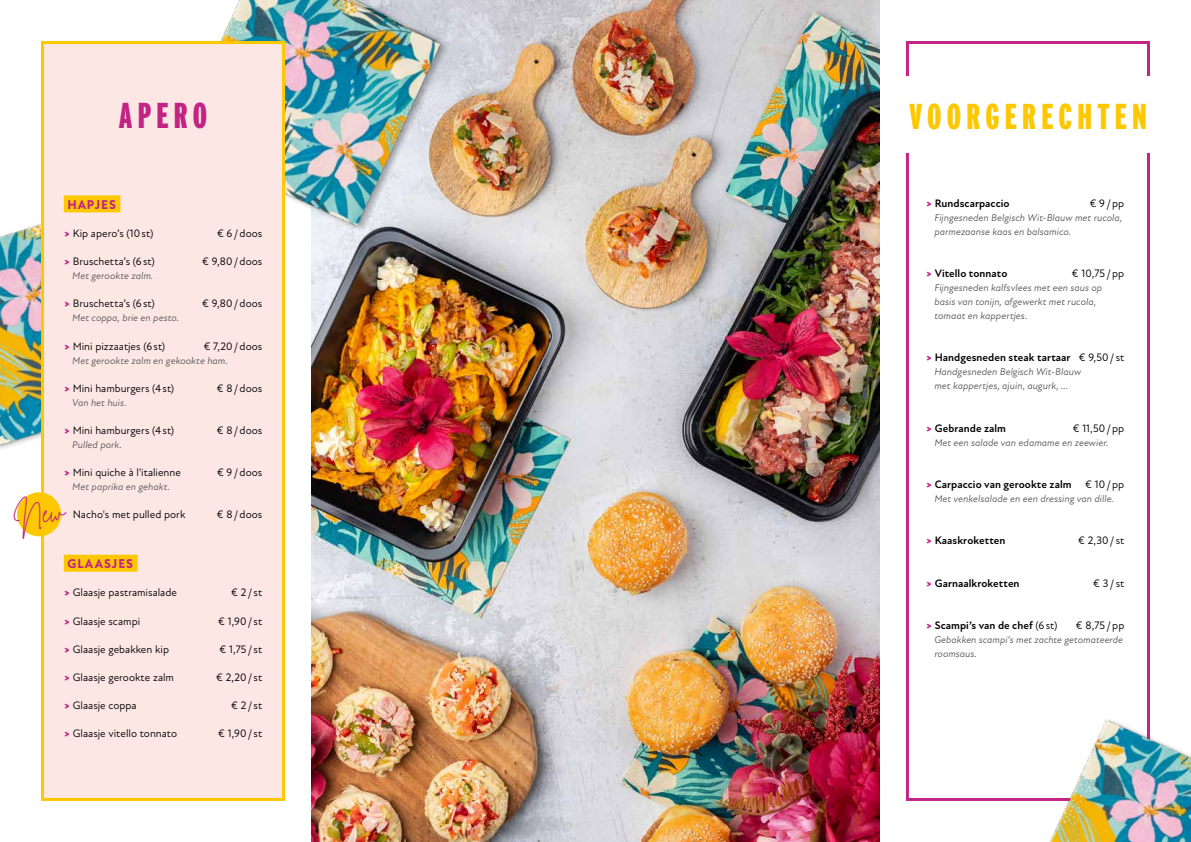
<style>
.page{position:relative;width:1191px;height:842px;background:#fff}
.page>*{position:absolute;margin:0;border:0;box-sizing:border-box;transform-origin:0 0}
.t1{font:900 36px "Interstate Compressed";letter-spacing:.145em;color:#fec800}
.t2{font:900 36px "Interstate Compressed";letter-spacing:.145em;color:#c22484}
.t3{font:800 13px "New Atten";letter-spacing:.075em;color:#c22484}
.t4{font:11px "New Atten";color:#000}
.t5{font:700 11px "New Atten";letter-spacing:.005em;color:#000}
.t6{font:italic 10px/14px "New Atten";letter-spacing:.005em;color:#575756}
.s1{font-weight:800;color:#c22484}
.s2{font-weight:400}
</style>
<div class="page">
<img style="left:312px;top:0;width:567px;height:842px">
<div style="left:906px;top:41px;width:244px;height:760px;background:#fff;border:3px solid #c22484"></div>
<img style="left:0;top:224px;width:41px;height:225px">
<img style="left:220px;top:0;width:248px;height:256px">
<div style="left:41px;top:41px;width:244px;height:760px;background:#fde7e4;border:3px solid #fec800"></div>
<svg style="left:17px;top:492px;width:44px;height:44px"></svg>
<img style="left:1016px;top:692px;width:175px;height:150px">
<div style="left:64px;top:195px;width:56px;height:17px;background:#fec800"></div>
<div style="left:64px;top:555px;width:74px;height:17px;background:#fec800"></div>
<div style="left:896px;top:77px;width:263px;height:76px;background:#fff"></div>
<svg style="left:17px;top:494px;width:45px;height:46px"></svg>
<h1 class="t2" style="left:119px;top:96px;width:90px">APERO</h1>
<h2 class="t3" style="left:67px;top:197px;width:50px">HAPJES</h2>
<p class="t4" style="left:64px;top:227px;width:91px"><span class="s1">&gt;</span> Kip apero’s (10st)</p>
<p class="t4" style="left:217px;top:227px;width:47px">€ 6/doos</p>
<p class="t4" style="left:64px;top:255px;width:93px"><span class="s1">&gt;</span> Bruschetta’s (6st)</p>
<p class="t4" style="left:202px;top:255px;width:61px">€ 9,80/doos</p>
<p class="t6" style="left:72px;top:269px;width:82px">Met gerookte zalm.</p>
<p class="t4" style="left:64px;top:297px;width:93px"><span class="s1">&gt;</span> Bruschetta’s (6st)</p>
<p class="t4" style="left:202px;top:297px;width:61px">€ 9,80/doos</p>
<p class="t6" style="left:72px;top:311px;width:108px">Met coppa, brie en pesto.</p>
<p class="t4" style="left:64px;top:339px;width:103px"><span class="s1">&gt;</span> Mini pizzaatjes (6st)</p>
<p class="t4" style="left:204px;top:339px;width:60px">€ 7,20/doos</p>
<p class="t6" style="left:72px;top:353px;width:157px">Met gerookte zalm en gekookte ham.</p>
<p class="t4" style="left:64px;top:382px;width:112px"><span class="s1">&gt;</span> Mini hamburgers (4st)</p>
<p class="t4" style="left:217px;top:382px;width:47px">€ 8/doos</p>
<p class="t6" style="left:72px;top:396px;width:56px">Van het huis.</p>
<p class="t4" style="left:64px;top:424px;width:112px"><span class="s1">&gt;</span> Mini hamburgers (4st)</p>
<p class="t4" style="left:217px;top:424px;width:47px">€ 8/doos</p>
<p class="t6" style="left:72px;top:438px;width:51px">Pulled pork.</p>
<p class="t4" style="left:64px;top:466px;width:119px"><span class="s1">&gt;</span> Mini quiche à l'italienne</p>
<p class="t4" style="left:217px;top:466px;width:47px">€ 9/doos</p>
<p class="t6" style="left:72px;top:480px;width:99px">Met paprika en gehakt.</p>
<p class="t4" style="left:73px;top:508px;width:114px">Nacho's met pulled pork</p>
<p class="t4" style="left:217px;top:508px;width:47px">€ 8/doos</p>
<h2 class="t3" style="left:67px;top:556px;width:67px">GLAASJES</h2>
<p class="t4" style="left:64px;top:586px;width:115px"><span class="s1">&gt;</span> Glaasje pastramisalade</p>
<p class="t4" style="left:231px;top:586px;width:33px">€ 2/st</p>
<p class="t4" style="left:64px;top:614px;width:78px"><span class="s1">&gt;</span> Glaasje scampi</p>
<p class="t4" style="left:218px;top:614px;width:46px">€ 1,90/ st</p>
<p class="t4" style="left:64px;top:642px;width:107px"><span class="s1">&gt;</span> Glaasje gebakken kip</p>
<p class="t4" style="left:219px;top:642px;width:44px">€ 1,75/ st</p>
<p class="t4" style="left:64px;top:671px;width:112px"><span class="s1">&gt;</span> Glaasje gerookte zalm</p>
<p class="t4" style="left:216px;top:671px;width:48px">€ 2,20/st</p>
<p class="t4" style="left:64px;top:699px;width:74px"><span class="s1">&gt;</span> Glaasje coppa</p>
<p class="t4" style="left:231px;top:699px;width:33px">€ 2/st</p>
<p class="t4" style="left:64px;top:727px;width:115px"><span class="s1">&gt;</span> Glaasje vitello tonnato</p>
<p class="t4" style="left:218px;top:727px;width:46px">€ 1,90/ st</p>
<h1 class="t1" style="left:909px;top:97px;width:239px">VOORGERECHTEN</h1>
<p class="t5" style="left:926px;top:196px;width:85px"><span class="s1">&gt;</span> Rundscarpaccio</p>
<p class="t4" style="left:1089px;top:196px;width:36px">€ 9/pp</p>
<p class="t6" style="left:934px;top:210px;width:189px">Fijngesneden Belgisch Wit-Blauw met rucola, parmezaanse kaas en balsamico.</p>
<p class="t5" style="left:926px;top:267px;width:83px"><span class="s1">&gt;</span> Vitello tonnato</p>
<p class="t4" style="left:1072px;top:267px;width:54px">€ 10,75/pp</p>
<p class="t6" style="left:934px;top:281px;width:169px">Fijngesneden kalfsvlees met een saus op basis van tonijn, afgewerkt met rucola, tomaat en kappertjes.</p>
<p class="t5" style="left:926px;top:351px;width:200px"><span class="s1">&gt;</span> Handgesneden steak tartaar <span class="s2">€ 9,50/ st</span></p>
<p class="t6" style="left:934px;top:365px;width:148px">Handgesneden Belgisch Wit-Blauw met kappertjes, ajuin, augurk, …</p>
<p class="t5" style="left:926px;top:422px;width:82px"><span class="s1">&gt;</span> Gebrande zalm</p>
<p class="t4" style="left:1073px;top:422px;width:53px">€ 11,50/pp</p>
<p class="t6" style="left:934px;top:435px;width:176px">Met een salade van edamame en zeewier.</p>
<p class="t5" style="left:926px;top:478px;width:200px"><span class="s1">&gt;</span> Carpaccio van gerookte zalm <span class="s2">€ 10/pp</span></p>
<p class="t6" style="left:934px;top:492px;width:181px">Met venkelsalade en een dressing van dille.</p>
<p class="t5" style="left:926px;top:534px;width:81px"><span class="s1">&gt;</span> Kaaskroketten</p>
<p class="t4" style="left:1078px;top:534px;width:48px">€ 2,30/st</p>
<p class="t5" style="left:926px;top:577px;width:95px"><span class="s1">&gt;</span> Garnaalkroketten</p>
<p class="t4" style="left:1093px;top:577px;width:33px">€ 3/st</p>
<p class="t5" style="left:926px;top:619px;width:133px"><span class="s1">&gt;</span> Scampi’s van de chef <span class="s2">(6st)</span></p>
<p class="t4" style="left:1075px;top:619px;width:50px">€ 8,75/pp</p>
<p class="t6" style="left:934px;top:633px;width:190px">Gebakken scampi’s met zachte getomateerde roomsaus.</p>
</div>
